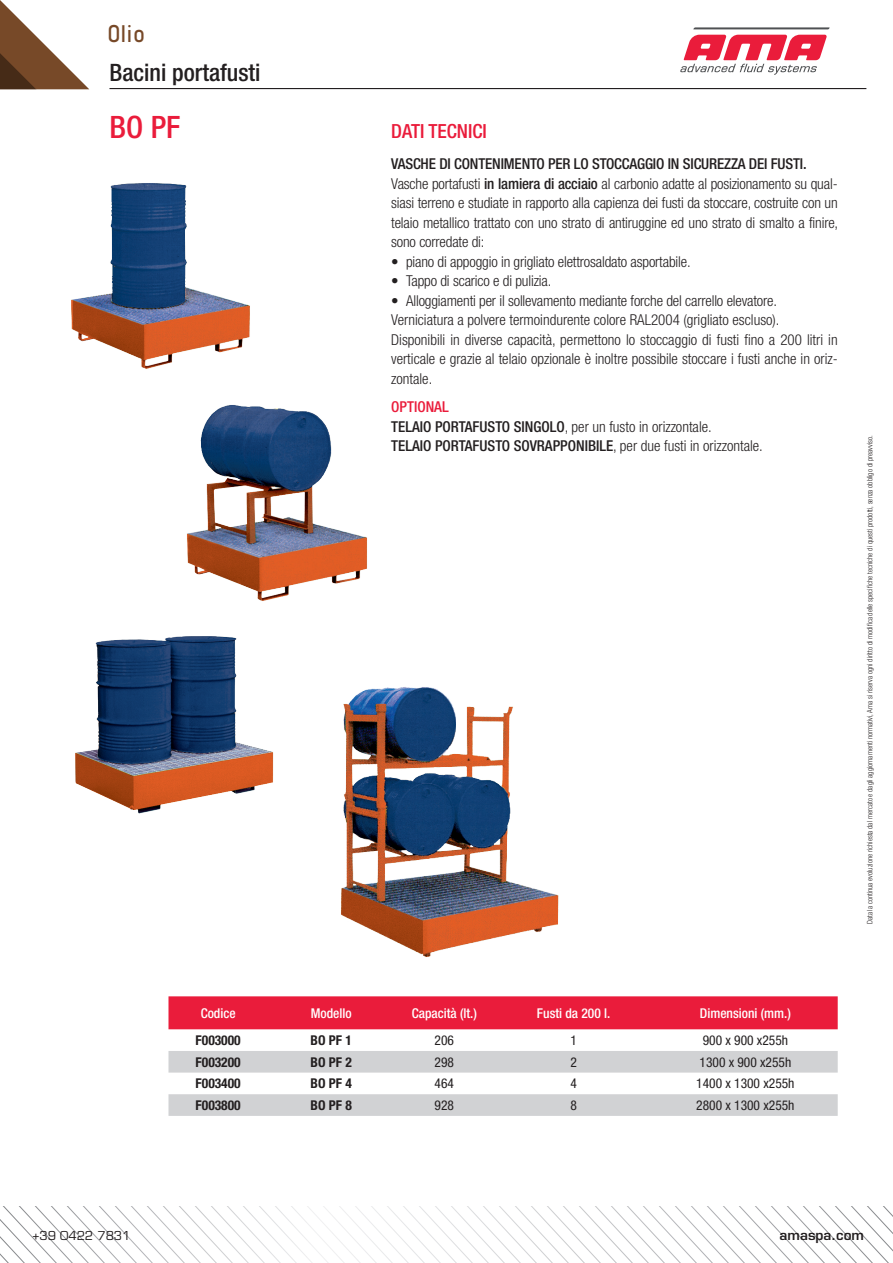
<style>
.page{position:relative;width:893px;height:1263px;background:#fff}
.page>*{position:absolute;margin:0;border:0;box-sizing:border-box;transform-origin:0 0}
.t1{font:500 condensed 30.9px "Helvetica Neue LT Std";color:#ea1c3b}
.t2{font:500 condensed 24px "Helvetica Neue LT Std";color:#231f20}
.t3{font:600 24px "Advent Pro";color:#774928}
.t4{font:500 condensed 19.5px "Helvetica Neue LT Std";color:#ea1c3b}
.t5{font:300 condensed 15px/19.5px "Helvetica Neue LT Std";letter-spacing:-.01em;color:#231f20;text-align:justify}
.t6{font:500 condensed 15px "Helvetica Neue LT Std";letter-spacing:-.01em;color:#231f20}
.t7{font:500 condensed 15px "Helvetica Neue LT Std";color:#ea1c3b}
.t8{font:condensed 13.5px "Helvetica Neue LT Std";color:#231f20}
.t9{font:500 condensed 13.5px "Helvetica Neue LT Std";color:#fff}
.t10{font:700 condensed 13.5px "Helvetica Neue LT Std";color:#231f20}
.t11{font:600 13.5px "Eurostile";color:#231f20}
.t12{font:12px "Eurostile";color:#231f20}
.t13{font:300 condensed 7.5px "Helvetica Neue LT Std";color:#231f20}
.s1{font-weight:500}
.s2{font-weight:300}
</style>
<div class="page">
<svg style="left:693px;top:27px;width:137px;height:2px"></svg>
<svg style="left:680px;top:35px;width:147px;height:40px"></svg>
<hr style="left:109px;top:88px;width:757px;height:1px;background:#231f20">
<svg style="left:0;top:0;width:89px;height:89px"></svg>
<svg style="left:0;top:1207px;width:893px;height:56px"></svg>
<div style="left:168px;top:996px;width:670px;height:33px;background:#ea1c3b"></div>
<svg style="left:168px;top:1051px;width:670px;height:65px"></svg>
<img style="left:75px;top:636px;width:199px;height:178px">
<img style="left:71px;top:183px;width:179px;height:186px">
<img style="left:341px;top:687px;width:218px;height:270px">
<img style="left:187px;top:405px;width:180px;height:196px">
<p class="t3" style="left:107px;top:19px;width:39px">Olio</p>
<p class="t2" style="left:110px;top:59px;width:153px">Bacini portafusti</p>
<p class="t1" style="left:110px;top:109px;width:72px">BO PF</p>
<p class="t4" style="left:391px;top:119px;width:97px">DATI TECNICI</p>
<p class="t6" style="left:391px;top:155px;width:417px">VASCHE DI CONTENIMENTO PER LO STOCCAGGIO IN SICUREZZA DEI FUSTI.</p>
<p class="t5" style="left:391px;top:174px;width:448px">Vasche portafusti <span class="s1">in lamiera di acciaio</span> al carbonio adatte al posizionamento su qual&shy;siasi terreno e studiate in rapporto alla capienza dei fusti da stoccare, costruite con un telaio metallico trattato con uno strato di antiruggine ed uno strato di smalto a finire, sono corredate di:</p>
<p class="t5" style="left:391px;top:252px;width:301px">• piano di appoggio in grigliato elettrosaldato asportabile.</p>
<p class="t5" style="left:391px;top:271px;width:162px">• Tappo di scarico e di pulizia.</p>
<p class="t5" style="left:391px;top:291px;width:387px">• Alloggiamenti per il sollevamento mediante forche del carrello elevatore.</p>
<p class="t5" style="left:391px;top:310px;width:390px">Verniciatura a polvere termoindurente colore RAL2004 (grigliato escluso).</p>
<p class="t5" style="left:391px;top:330px;width:448px">Disponibili in diverse capacità, permettono lo stoccaggio di fusti fino a 200 litri in verticale e grazie al telaio opzionale è inoltre possibile stoccare i fusti anche in oriz&shy;zontale.</p>
<p class="t7" style="left:391px;top:398px;width:59px">OPTIONAL</p>
<p class="t5" style="left:391px;top:417px;width:322px"><span class="s1">TELAIO PORTAFUSTO SINGOLO</span>, per un fusto in orizzontale.</p>
<p class="t6" style="left:391px;top:437px;width:373px">TELAIO PORTAFUSTO SOVRAPPONIBILE<span class="s2">, per due fusti in orizzontale.</span></p>
<p class="t13" style="left:865px;top:924px;width:490px;rotate:-90deg">Data la continua evoluzione richiesta dal mercato e dagli aggiornamenti normativi, Ama si riserva ogni diritto di modifica delle specifiche tecniche di questi prodotti, senza obbligo di preavviso.</p>
<p class="t9" style="left:201px;top:1005px;width:36px">Codice</p>
<p class="t9" style="left:311px;top:1005px;width:42px">Modello</p>
<p class="t9" style="left:412px;top:1005px;width:67px">Capacità (lt.)</p>
<p class="t9" style="left:537px;top:1005px;width:75px">Fusti da 200 l.</p>
<p class="t9" style="left:700px;top:1005px;width:93px">Dimensioni (mm.)</p>
<p class="t10" style="left:196px;top:1032px;width:47px">F003000</p>
<p class="t10" style="left:311px;top:1032px;width:43px">BO PF 1</p>
<p class="t8" style="left:435px;top:1032px;width:21px">206</p>
<p class="t8" style="left:570px;top:1032px;width:8px">1</p>
<p class="t8" style="left:703px;top:1032px;width:87px">900 x 900 x255h</p>
<p class="t10" style="left:196px;top:1053px;width:47px">F003200</p>
<p class="t10" style="left:311px;top:1053px;width:43px">BO PF 2</p>
<p class="t8" style="left:435px;top:1054px;width:21px">298</p>
<p class="t8" style="left:570px;top:1054px;width:8px">2</p>
<p class="t8" style="left:700px;top:1054px;width:93px">1300 x 900 x255h</p>
<p class="t10" style="left:196px;top:1075px;width:47px">F003400</p>
<p class="t10" style="left:311px;top:1075px;width:43px">BO PF 4</p>
<p class="t8" style="left:435px;top:1076px;width:21px">464</p>
<p class="t8" style="left:570px;top:1076px;width:8px">4</p>
<p class="t8" style="left:696px;top:1076px;width:100px">1400 x 1300 x255h</p>
<p class="t10" style="left:196px;top:1097px;width:47px">F003800</p>
<p class="t10" style="left:311px;top:1097px;width:43px">BO PF 8</p>
<p class="t8" style="left:435px;top:1097px;width:21px">928</p>
<p class="t8" style="left:570px;top:1097px;width:8px">8</p>
<p class="t8" style="left:696px;top:1097px;width:100px">2800 x 1300 x255h</p>
<p class="t12" style="left:32px;top:1228px;width:100px">+39 0422 7831</p>
<p class="t11" style="left:780px;top:1226px;width:86px">amaspa.com</p>
</div>
